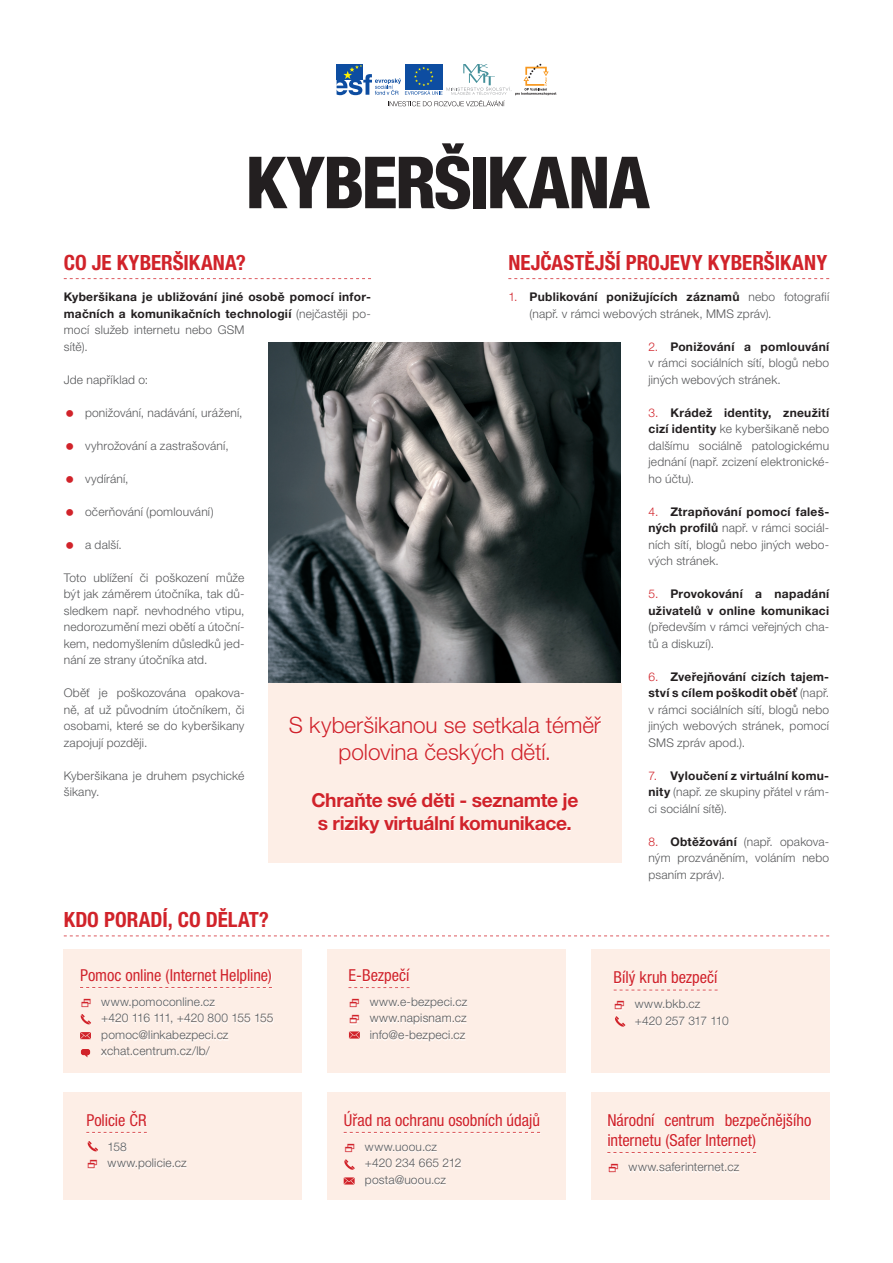
<style>
.page{position:relative;width:893px;height:1263px;background:#fff}
.page>*{position:absolute;margin:0;border:0;box-sizing:border-box;transform-origin:0 0}
.t1{font:800 condensed 72px "Helvetica Neue LTCE";letter-spacing:-.03em;color:#231f20}
.t2{font:300 22.5px/27px "Helvetica Neue CE";color:#d1232a;text-align:center}
.t3{font:700 condensed 21px "Helvetica Neue LTCE";color:#d1232a}
.t4{font:700 19.2px/23.1px "Helvetica Neue CE";letter-spacing:-.02em;color:#d1232a;text-align:center}
.t5{font:condensed 16.5px/19.8px "Helvetica Neue LTCE";letter-spacing:-.005em;color:#d1232a}
.t6{font:300 12px/16.5px "Helvetica Neue CE";letter-spacing:.015em;color:#57585a;text-align:justify}
.t7{font:700 12px/16.5px "Helvetica Neue CE";letter-spacing:.02em;color:#231f20}
.t8{font:300 12px/16.5px "Helvetica Neue CE";letter-spacing:-.015em;color:#57585a}
.s1{font-weight:300;color:#57585a}
.s2{color:#d1232a}
.s3{font-weight:700;color:#231f20}
.s4{font-weight:300;color:#d1232a}
</style>
<div class="page">
<svg style="left:64px;top:278px;width:307px;height:1px"></svg>
<svg style="left:508px;top:278px;width:321px;height:1px"></svg>
<svg style="left:337px;top:64px;width:219px;height:42px"></svg>
<img style="left:268px;top:342px;width:352px;height:341px">
<div style="left:268px;top:683px;width:353px;height:179px;background:#fdeee6"></div>
<img style="left:290px;top:718px;width:311px;height:116px">
<svg style="left:64px;top:935px;width:765px;height:1px"></svg>
<div style="left:591px;top:1092px;width:238px;height:108px;background:#fdeee6"></div>
<img style="left:607px;top:1114px;width:204px;height:59px">
<svg style="left:607px;top:1152px;width:149px;height:1px"></svg>
<div style="left:327px;top:950px;width:239px;height:123px;background:#fdeee6"></div>
<img style="left:348px;top:969px;width:119px;height:73px">
<svg style="left:348px;top:987px;width:62px;height:1px"></svg>
<svg style="left:349px;top:1031px;width:11px;height:7px"></svg>
<div style="left:591px;top:950px;width:238px;height:123px;background:#fdeee6"></div>
<img style="left:613px;top:972px;width:115px;height:54px">
<svg style="left:614px;top:990px;width:104px;height:1px"></svg>
<svg style="left:614px;top:1016px;width:11px;height:11px"></svg>
<div style="left:327px;top:1092px;width:239px;height:108px;background:#fdeee6"></div>
<img style="left:344px;top:1111px;width:196px;height:76px">
<svg style="left:344px;top:1132px;width:196px;height:1px"></svg>
<svg style="left:344px;top:1177px;width:11px;height:7px"></svg>
<svg style="left:344px;top:1159px;width:11px;height:11px"></svg>
<div style="left:64px;top:1092px;width:238px;height:108px;background:#fdeee6"></div>
<img style="left:87px;top:1111px;width:100px;height:59px">
<svg style="left:86px;top:1132px;width:61px;height:1px"></svg>
<svg style="left:87px;top:1141px;width:11px;height:11px"></svg>
<div style="left:64px;top:950px;width:238px;height:123px;background:#fdeee6"></div>
<img style="left:80px;top:970px;width:193px;height:87px">
<svg style="left:80px;top:987px;width:192px;height:1px"></svg>
<svg style="left:80px;top:1032px;width:11px;height:7px"></svg>
<svg style="left:80px;top:1014px;width:11px;height:11px"></svg>
<svg style="left:81px;top:1049px;width:9px;height:8px"></svg>
<svg style="left:609px;top:1163px;width:9px;height:9px"></svg>
<svg style="left:350px;top:999px;width:9px;height:8px"></svg>
<svg style="left:350px;top:1015px;width:9px;height:8px"></svg>
<svg style="left:615px;top:1001px;width:9px;height:8px"></svg>
<svg style="left:345px;top:1143px;width:9px;height:9px"></svg>
<svg style="left:88px;top:1160px;width:9px;height:8px"></svg>
<svg style="left:82px;top:999px;width:9px;height:8px"></svg>
<h1 class="t1" style="left:246px;top:139px;width:406px">KYBERŠIKANA</h1>
<h3 class="t3" style="left:64px;top:250px;width:184px">CO JE KYBERŠIKANA?</h3>
<p class="t7" style="left:64px;top:289px;width:309px">Kyberšikana je ubližování jiné osobě pomocí infor&shy;mačních a komunikačních technologií <span class="s1">(nejčastěji po&shy;mocí služeb internetu nebo GSM<br>sítě).</span></p>
<p class="t6" style="left:64px;top:371px;width:86px">Jde například o:</p>
<p class="t6" style="left:85px;top:404px;width:159px">ponižování, nadávání, urážení,</p>
<p class="t6" style="left:85px;top:437px;width:145px">vyhrožování a zastrašování,</p>
<p class="t6" style="left:85px;top:470px;width:45px">vydírání,</p>
<p class="t6" style="left:85px;top:503px;width:130px">očerňování (pomlouvání)</p>
<p class="t6" style="left:85px;top:536px;width:38px">a další.</p>
<p class="t6" style="left:64px;top:569px;width:182px">Toto ublížení či poškození může být jak záměrem útočníka, tak dů&shy;sledkem např. nevhodného vtipu, nedorozumění mezi obětí a útoční&shy;kem, nedomyšlením důsledků jed&shy;nání ze strany útočníka atd.</p>
<p class="t6" style="left:64px;top:685px;width:182px">Oběť je poškozována opakova&shy;ně, ať už původním útočníkem, či osobami, které se do kyberšikany zapojují později.</p>
<p class="t6" style="left:64px;top:767px;width:182px">Kyberšikana je druhem psychické šikany.</p>
<h3 class="t3" style="left:508px;top:250px;width:320px">NEJČASTĚJŠÍ PROJEVY KYBERŠIKANY</h3>
<p class="t6" style="left:530px;top:289px;width:301px;text-indent:-21px"><span class="s2">1.</span> <span class="s3">Publikování ponižujících záznamů</span> nebo fotografií (např. v rámci webových stránek, MMS zpráv).</p>
<p class="t6" style="left:648px;top:338px;width:182px"><span class="s2">2.</span> <span class="s3">Ponižování a pomlouvání </span>v rámci sociálních sítí, blogů nebo jiných webových stránek.</p>
<p class="t6" style="left:648px;top:404px;width:182px"><span class="s2">3.</span> <span class="s3">Krádež identity, zneužití cizí identity</span> ke kyberšikaně nebo dalšímu sociálně patologickému jednání (např. zcizení elektronické&shy;ho účtu).</p>
<p class="t6" style="left:648px;top:503px;width:182px"><span class="s2">4.</span> <span class="s3">Ztrapňování pomocí faleš&shy;ných profilů</span> např. v rámci sociál&shy;ních sítí, blogů nebo jiných webo&shy;vých stránek.</p>
<p class="t7" style="left:648px;top:586px;width:182px"><span class="s4">5.</span> Provokování a napadání uživatelů v online komunikaci</p>
<p class="t6" style="left:648px;top:619px;width:182px">(především v rámci veřejných cha&shy;tů a diskuzí).</p>
<p class="t6" style="left:648px;top:668px;width:182px"><span class="s2">6.</span> <span class="s3">Zveřejňování cizích tajem&shy;ství s cílem poškodit oběť</span> (např. v rámci sociálních sítí, blogů nebo jiných webových stránek, pomocí SMS zpráv apod.).</p>
<p class="t6" style="left:648px;top:767px;width:182px"><span class="s2">7.</span> <span class="s3">Vyloučení z virtuální komu&shy;nity</span> (např. ze skupiny přátel v rám&shy;ci sociální sítě).</p>
<p class="t6" style="left:648px;top:833px;width:182px"><span class="s2">8.</span> <span class="s3">Obtěžování</span> (např. opakova&shy;ným prozváněním, voláním nebo psaním zpráv).</p>
<h2 class="t2" style="left:289px;top:712px;width:314px">S kyberšikanou se setkala téměř polovina českých dětí.</h2>
<h3 class="t4" style="left:311px;top:788px;width:269px">Chraňte své děti - seznamte je s riziky virtuální komunikace.</h3>
<h3 class="t3" style="left:64px;top:907px;width:207px">KDO PORADÍ, CO DĚLAT?</h3>
<h3 class="t5" style="left:80px;top:965px;width:193px">Pomoc online (Internet Helpline)</h3>
<p class="t6" style="left:101px;top:993px;width:174px;text-align:left">www.pomoconline.cz<br>+420 116 111, +420 800 155 155 pomoc@linkabezpeci.cz xchat.centrum.cz/lb/</p>
<h3 class="t5" style="left:86px;top:1109px;width:62px">Policie ČR</h3>
<p class="t6" style="left:108px;top:1138px;width:81px">158 www.policie.cz</p>
<h3 class="t5" style="left:348px;top:965px;width:63px">E-Bezpečí</h3>
<p class="t6" style="left:370px;top:993px;width:99px">www.e-bezpeci.cz www.napisnam.cz info@e-bezpeci.cz</p>
<h3 class="t5" style="left:344px;top:1109px;width:198px">Úřad na ochranu osobních údajů</h3>
<p class="t6" style="left:365px;top:1138px;width:98px;text-align:left">www.uoou.cz +420 234 665 212 posta@uoou.cz</p>
<h3 class="t5" style="left:614px;top:967px;width:105px">Bílý kruh bezpečí</h3>
<p class="t8" style="left:635px;top:996px;width:95px">www.bkb.cz +420 257 317 110</p>
<h3 class="t5" style="left:607px;top:1110px;width:205px">Národní centrum bezpečnějšího internetu (Safer Internet)</h3>
<p class="t6" style="left:629px;top:1158px;width:112px">www.saferinternet.cz</p>
</div>
